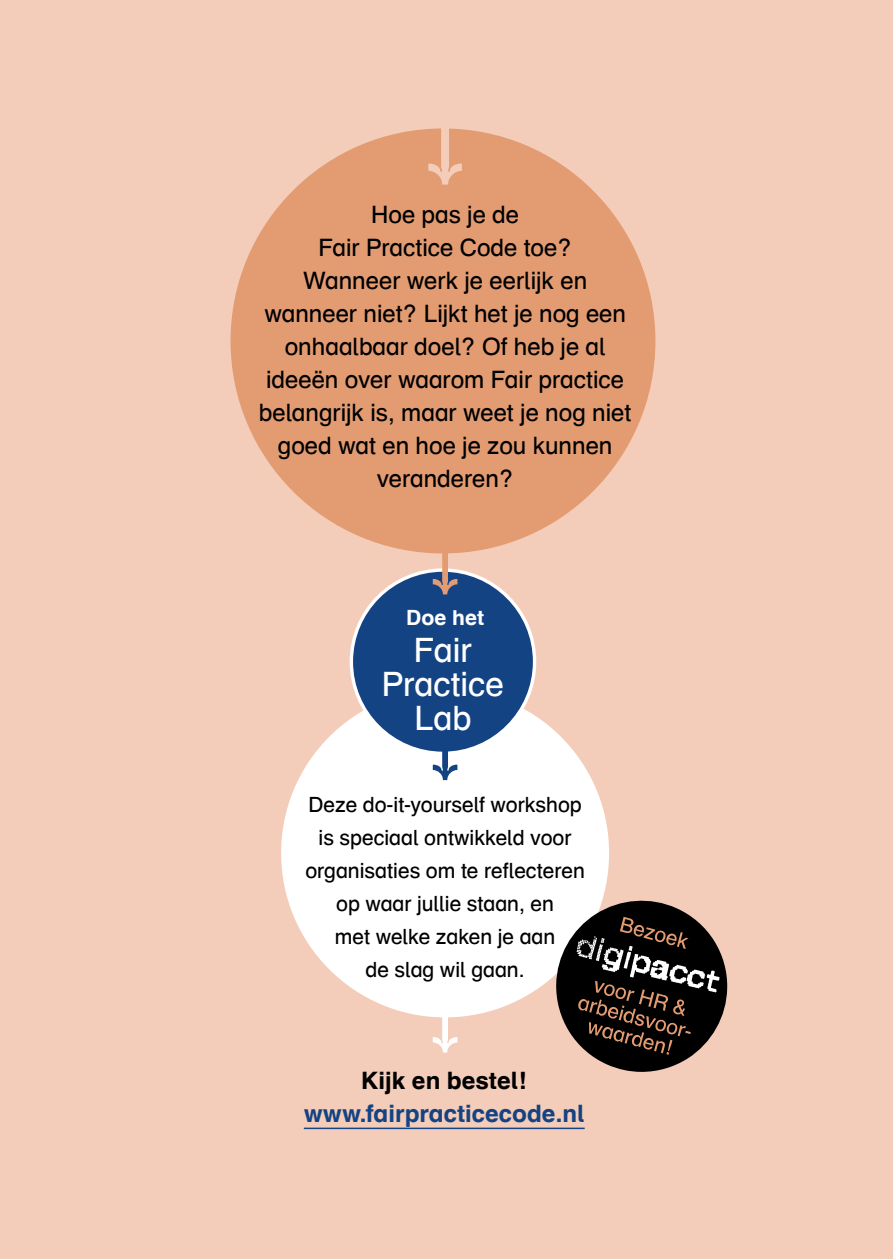
<style>
.page{position:relative;width:893px;height:1259px;background:#f3cdb9}
.page>*{position:absolute;margin:0;border:0;box-sizing:border-box;transform-origin:0 0}
.t1{font:33.6px/33.9px "Schulbuch Nord OT";color:#fff;text-align:center}
.t2{font:24px/33px "Schulbuch Nord OT";color:#000;text-align:center}
.t3{font:700 24px "Schulbuch Nord OT";color:#144384}
.t4{font:700 24px "Schulbuch Nord OT";color:#000}
.t5{font:21px/33px "Schulbuch Nord OT";color:#000;text-align:center}
.t6{font:700 21px "Schulbuch Nord OT";color:#fff}
</style>
<div class="page">
<div style="left:231px;top:128px;width:424px;height:425px;background:#e39c72;border-radius:50%"></div>
<hr style="left:304px;top:1127px;width:281px;height:2px;background:#144384">
<svg style="left:428px;top:128px;width:34px;height:57px"></svg>
<div style="left:281px;top:689px;width:328px;height:328px;background:#fff;border-radius:50%"></div>
<svg style="left:556px;top:896px;width:171px;height:176px"></svg>
<div style="left:351px;top:570px;width:184px;height:183px;background:#144384;border-radius:50%"></div>
<svg style="left:433px;top:553px;width:24px;height:41px"></svg>
<svg style="left:433px;top:1017px;width:24px;height:35px"></svg>
<svg style="left:433px;top:750px;width:24px;height:30px"></svg>
<p class="t2" style="left:259px;top:197px;width:374px">Hoe pas je de<br>Fair Practice Code toe?<br>Wanneer werk je eerlijk en wanneer niet? Lijkt het je nog een onhaalbaar doel? Of heb je al ideeën over waarom Fair practice belangrijk is, maar weet je nog niet goed wat en hoe je zou kunnen veranderen?</p>
<p class="t6" style="left:406px;top:603px;width:80px">Doe het</p>
<h1 class="t1" style="left:382px;top:632px;width:124px">Fair<br>Practice<br>Lab</h1>
<p class="t5" style="left:305px;top:788px;width:281px">Deze do-it-yourself workshop is speciaal ontwikkeld voor organisaties om te reflecteren op waar jullie staan, en<br>met welke zaken je aan<br>de slag wil gaan.</p>
<p class="t4" style="left:361px;top:1065px;width:168px">Kijk en bestel!</p>
<p class="t3" style="left:304px;top:1098px;width:282px">www.fairpracticecode.nl</p>
</div>
